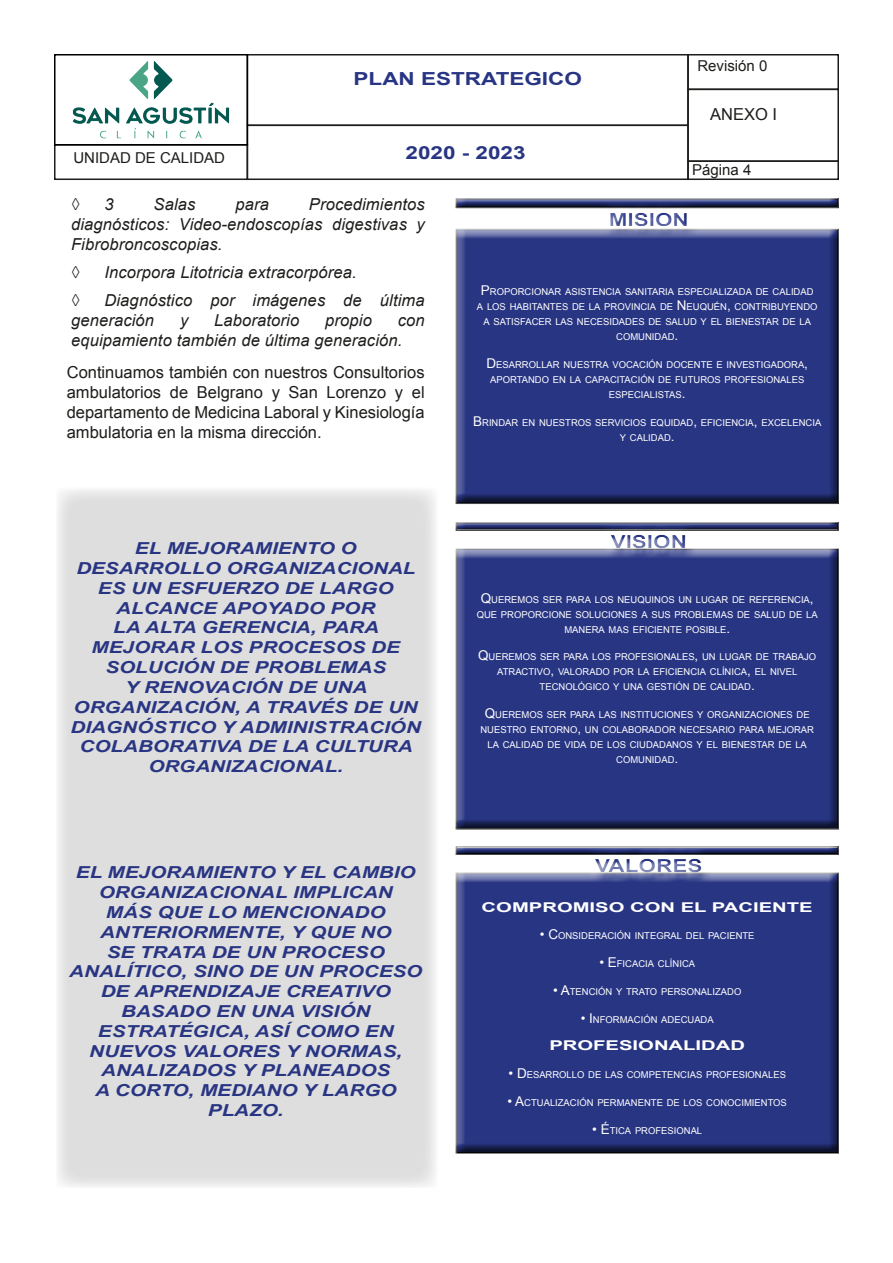
<style>
.page{position:relative;width:893px;height:1263px;background:#fff}
.page>*{position:absolute;margin:0;border:0;box-sizing:border-box;transform-origin:0 0}
.t1{font:700 18px "Arial";color:#283583;scale:1.25 1}
.subtitulo{font:italic 700 16.5px/19.8px "Arial";color:#283583;text-align:center;scale:1.25 1}
.t2{font:italic 16.5px/19.8px "Arial";letter-spacing:.01em;color:#1d1d1b}
.TEXTO{font:16.5px/19.8px "Arial";color:#1d1d1b;text-align:justify}
.t3{font:15px "Arial";color:#1d1d1b}
.t4{font:700 13.5px "Arial";color:#fff;scale:1.5 1}
.t5{font:9.45px/15px "Arial";color:#fff;text-align:center}
.s1{font-size:13.5px}
</style>
<div class="page">
<div style="left:247px;top:54px;width:442px;height:72px;border:2px solid #1d1d1b"></div>
<div style="left:247px;top:125px;width:442px;height:55px;border:2px solid #1d1d1b"></div>
<div style="left:54px;top:144px;width:194px;height:36px;border:2px solid #1d1d1b"></div>
<div style="left:687px;top:54px;width:152px;height:36px;border:2px solid #1d1d1b"></div>
<div style="left:687px;top:160px;width:152px;height:20px;border:2px solid #1d1d1b"></div>
<div style="left:687px;top:89px;width:152px;height:73px;border:2px solid #1d1d1b"></div>
<img style="left:72px;top:61px;width:158px;height:77px">
<div style="left:54px;top:54px;width:194px;height:92px;border:2px solid #000"></div>
<div style="left:56px;top:488px;width:381px;height:700px;background:#dfdede"></div>
<div style="left:452px;top:198px;width:396px;height:309px;background:#1d1d1b;opacity:.75"></div>
<div style="left:454px;top:522px;width:391px;height:310px;background:#1d1d1b;opacity:.75"></div>
<div style="left:454px;top:846px;width:396px;height:310px;background:#1d1d1b;opacity:.75"></div>
<h3 class="t3" style="left:73px;top:148px;width:153px">UNIDAD DE CALIDAD</h3>
<h1 class="t1" style="left:354px;top:67px;width:184px">PLAN ESTRATEGICO</h1>
<h1 class="t1" style="left:406px;top:140px;width:98px">2020 - 2023</h1>
<h3 class="t3" style="left:697px;top:56px;width:72px">Revisión 0</h3>
<h2 class="TEXTO" style="left:710px;top:104px;width:68px">ANEXO I</h2>
<h3 class="t3" style="left:692px;top:160px;width:61px">Página 4</h3>
<p class="t2" style="left:71px;top:195px;width:10px">◊</p>
<p class="t2" style="left:104px;top:195px;width:11px">3</p>
<p class="t2" style="left:154px;top:195px;width:43px">Salas</p>
<p class="t2" style="left:235px;top:195px;width:35px">para</p>
<p class="t2" style="left:71px;top:195px;width:355px;text-align:justify;text-indent:238px">Procedimientos diagnósticos: Video-endoscopías digestivas y Fibrobroncoscopias.</p>
<p class="t2" style="left:71px;top:262px;width:10px">◊</p>
<p class="t2" style="left:104px;top:262px;width:254px">Incorpora Litotricia extracorpórea.</p>
<p class="t2" style="left:71px;top:291px;width:10px">◊</p>
<p class="t2" style="left:71px;top:291px;width:355px;text-indent:33px">Diagnóstico por imágenes de última generación</p>
<p class="t2" style="left:180px;top:311px;width:10px">y</p>
<p class="t2" style="left:214px;top:311px;width:87px">Laboratorio</p>
<p class="t2" style="left:325px;top:311px;width:48px">propio</p>
<p class="t2" style="left:71px;top:311px;width:355px;text-indent:327px">con equipamiento también de última generación.</p>
<p class="TEXTO" style="left:67px;top:363px;width:359px">Continuamos también con nuestros Consultorios ambulatorios de Belgrano y San Lorenzo y el departamento de Medicina Laboral y Kinesiología ambulatoria en la misma dirección.</p>
<p class="subtitulo" style="left:71px;top:539px;width:282px">EL MEJORAMIENTO O<br>DESARROLLO ORGANIZACIONAL<br>ES UN ESFUERZO DE LARGO<br>ALCANCE APOYADO POR<br>LA ALTA GERENCIA, PARA<br>MEJORAR LOS PROCESOS DE<br>SOLUCIÓN DE PROBLEMAS<br>Y RENOVACIÓN DE UNA<br>ORGANIZACIÓN, A TRAVÉS DE UN<br>DIAGNÓSTICO Y ADMINISTRACIÓN<br>COLABORATIVA DE LA CULTURA<br>ORGANIZACIONAL.</p>
<p class="subtitulo" style="left:69px;top:863px;width:284px">EL MEJORAMIENTO Y EL CAMBIO<br>ORGANIZACIONAL IMPLICAN<br>MÁS QUE LO MENCIONADO<br>ANTERIORMENTE, Y QUE NO<br>SE TRATA DE UN PROCESO<br>ANALÍTICO, SINO DE UN PROCESO<br>DE APRENDIZAJE CREATIVO<br>BASADO EN UNA VISIÓN<br>ESTRATÉGICA, ASÍ COMO EN<br>NUEVOS VALORES Y NORMAS,<br>ANALIZADOS Y PLANEADOS<br>A CORTO, MEDIANO Y LARGO<br>PLAZO.</p>
<h1 class="t1" style="left:609px;top:208px;width:66px">MISION</h1>
<p class="t5" style="left:477px;top:285px;width:342px"><span class="s1">P</span>ROPORCIONAR ASISTENCIA SANITARIA ESPECIALIZADA DE CALIDAD A LOS HABITANTES DE LA PROVINCIA DE <span class="s1">N</span> EUQUÉN<span class="s1">,</span> CONTRIBUYENDO A SATISFACER LAS NECESIDADES DE SALUD Y EL BIENESTAR DE LA COMUNIDAD<span class="s1">.</span></p>
<p class="t5" style="left:486px;top:357px;width:323px"><span class="s1">D</span> ESARROLLAR NUESTRA VOCACIÓN DOCENTE E INVESTIGADORA<span class="s1">,<br></span>APORTANDO EN LA CAPACITACIÓN DE FUTUROS PROFESIONALES<br>ESPECIALISTAS<span class="s1">.</span></p>
<p class="t5" style="left:473px;top:415px;width:350px"><span class="s1">B</span>RINDAR EN NUESTROS SERVICIOS EQUIDAD<span class="s1">,</span> EFICIENCIA<span class="s1">,</span> EXCELENCIA<br>Y CALIDAD<span class="s1">.</span></p>
<h1 class="t1" style="left:611px;top:530px;width:63px">VISION</h1>
<p class="t5" style="left:477px;top:592px;width:342px"><span class="s1">Q</span>UEREMOS SER PARA LOS NEUQUINOS UN LUGAR DE REFERENCIA<span class="s1">,<br></span>QUE PROPORCIONE SOLUCIONES A SUS PROBLEMAS DE SALUD DE LA<br>MANERA MAS EFICIENTE POSIBLE<span class="s1">.</span></p>
<p class="t5" style="left:478px;top:649px;width:340px"><span class="s1">Q</span>UEREMOS SER PARA LOS PROFESIONALES<span class="s1">,</span> UN LUGAR DE TRABAJO<br>ATRACTIVO<span class="s1">,</span> VALORADO POR LA EFICIENCIA CLÍNICA<span class="s1">,</span> EL NIVEL<br>TECNOLÓGICO Y UNA GESTIÓN DE CALIDAD<span class="s1">.</span></p>
<p class="t5" style="left:480px;top:707px;width:335px"><span class="s1">Q</span>UEREMOS SER PARA LAS INSTITUCIONES Y ORGANIZACIONES DE NUESTRO ENTORNO<span class="s1">,</span> UN COLABORADOR NECESARIO PARA MEJORAR LA CALIDAD DE VIDA DE LOS CIUDADANOS Y EL BIENESTAR DE LA COMUNIDAD<span class="s1">.</span></p>
<h1 class="t1" style="left:595px;top:854px;width:87px">VALORES</h1>
<h3 class="t4" style="left:482px;top:898px;width:222px">COMPROMISO CON EL PACIENTE</h3>
<p class="t5" style="left:540px;top:928px;width:216px"><span class="s1">• C</span>ONSIDERACIÓN INTEGRAL DEL PACIENTE</p>
<p class="t5" style="left:599px;top:956px;width:97px"><span class="s1">• E</span> FICACIA CLÍNICA</p>
<p class="t5" style="left:553px;top:984px;width:190px"><span class="s1">• A</span>TENCIÓN Y TRATO PERSONALIZADO</p>
<p class="t5" style="left:581px;top:1012px;width:135px"><span class="s1">• I</span> NFORMACIÓN ADECUADA</p>
<h3 class="t4" style="left:549px;top:1036px;width:132px">PROFESIONALIDAD</h3>
<p class="t5" style="left:508px;top:1067px;width:279px"><span class="s1">• D</span> ESARROLLO DE LAS COMPETENCIAS PROFESIONALES</p>
<p class="t5" style="left:507px;top:1095px;width:281px"><span class="s1">• A</span>CTUALIZACIÓN PERMANENTE DE LOS CONOCIMIENTOS</p>
<p class="t5" style="left:592px;top:1123px;width:111px"><span class="s1">• É</span>TICA PROFESIONAL</p>
</div>
